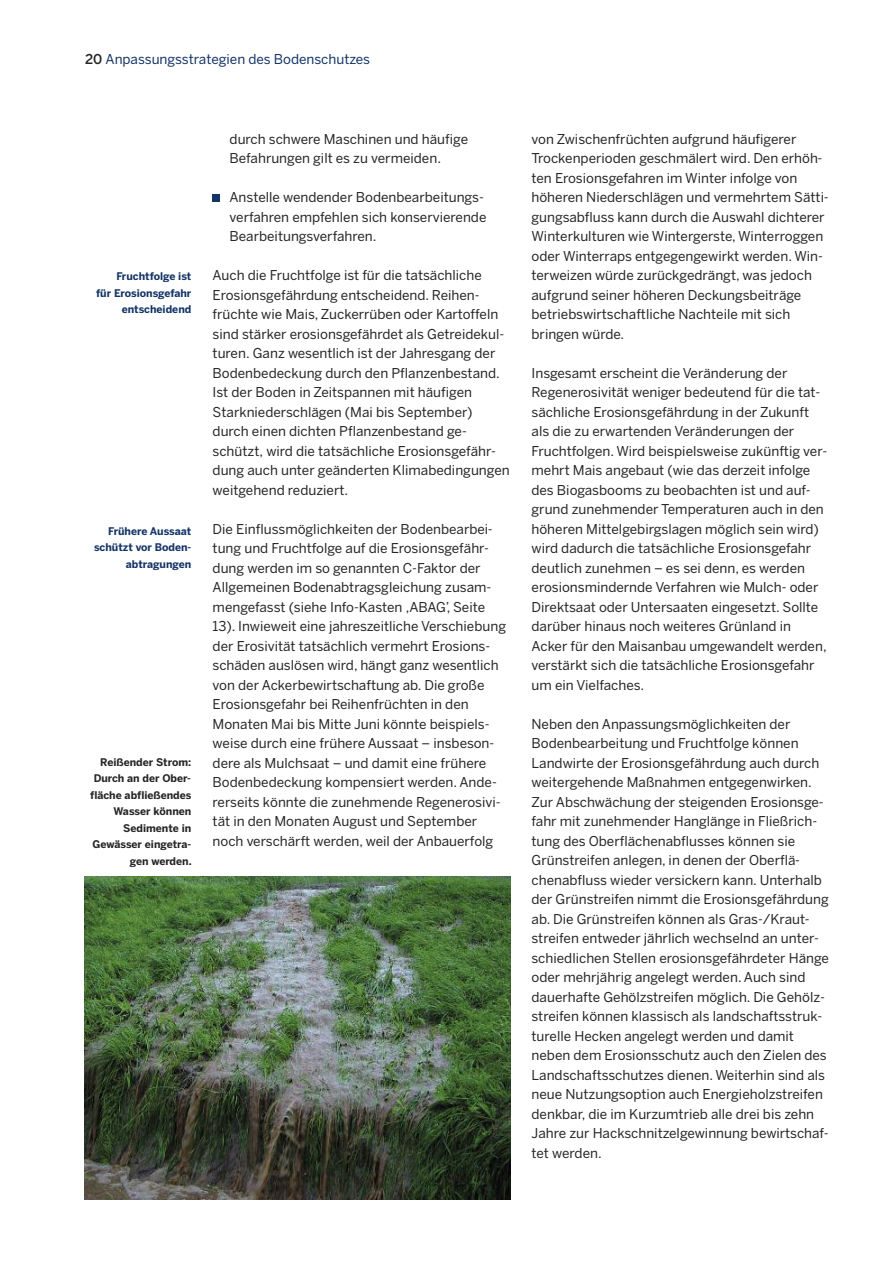
<style>
.page{position:relative;width:893px;height:1263px;background:#fff}
.page>*{position:absolute;margin:0;border:0;box-sizing:border-box;transform-origin:0 0}
.t1{font:13.5px/19.5px "Benton Sans";color:#272627}
.t2{font:13.5px "Benton Sans";color:#143466}
.t3{font:700 10.5px/16.5px "Benton Sans";color:#272627;text-align:right}
.t4{font:700 10.5px/16.5px "Benton Sans";color:#143466;text-align:right}
.s1{font-weight:500;color:#272627}
</style>
<div class="page">
<div style="left:213px;top:195px;width:7px;height:7px;background:#143466"></div>
<img style="left:84px;top:877px;width:427px;height:323px">
<p class="t2" style="left:85px;top:51px;width:287px"><span class="s1">20</span> Anpassungsstrategien des Bodenschutzes</p>
<p class="t4" style="left:96px;top:268px;width:97px">Fruchtfolge ist<br>für Erosionsgefahr entscheidend</p>
<p class="t4" style="left:94px;top:523px;width:99px">Frühere Aussaat schützt vor Boden&shy;abtragungen</p>
<p class="t3" style="left:90px;top:754px;width:103px">Reißender Strom:<br>Durch an der Ober&shy;fläche abfließendes<br>Wasser können<br>Sedimente in<br>Gewässer eingetra&shy;gen werden.</p>
<p class="t1" style="left:230px;top:129px;width:240px">durch schwere Maschinen und häufige<br>Befahrungen gilt es zu vermeiden.</p>
<p class="t1" style="left:229px;top:188px;width:258px">Anstelle wendender Bodenbearbeitungs&shy;verfahren empfehlen sich konservierende<br>Bearbeitungsverfahren.</p>
<p class="t1" style="left:213px;top:266px;width:299px">Auch die Fruchtfolge ist für die tatsächliche Erosionsgefährdung entscheidend. Reihen&shy;früchte wie Mais, Zuckerrüben oder Kartoffeln sind stärker erosionsgefährdet als Getreidekul&shy;turen. Ganz wesentlich ist der Jahresgang der Bodenbedeckung durch den Pflanzenbestand.<br>Ist der Boden in Zeitspannen mit häufigen Starkniederschlägen (Mai bis September) durch einen dichten Pflanzenbestand ge&shy;schützt, wird die tatsächliche Erosionsgefähr&shy;dung auch unter geänderten Klimabedingungen weitgehend reduziert.</p>
<p class="t1" style="left:213px;top:519px;width:295px">Die Einflussmöglichkeiten der Bodenbearbei&shy;tung und Fruchtfolge auf die Erosionsgefähr&shy;dung werden im so genannten C-Faktor der Allgemeinen Bodenabtragsgleichung zusam&shy;mengefasst (siehe Info-Kasten ‚ABAG’, Seite 13). Inwieweit eine jahreszeitliche Verschiebung der Erosivität tatsächlich vermehrt Erosions&shy;schäden auslösen wird, hängt ganz wesentlich von der Ackerbewirtschaftung ab. Die große Erosionsgefahr bei Reihenfrüchten in den Monaten Mai bis Mitte Juni könnte beispiels&shy;weise durch eine frühere Aussaat – insbeson&shy;dere als Mulchsaat – und damit eine frühere Bodenbedeckung kompensiert werden. Ande&shy;rerseits könnte die zunehmende Regenerosivi&shy;tät in den Monaten August und September noch verschärft werden, weil der Anbauerfolg</p>
<p class="t1" style="left:531px;top:129px;width:299px">von Zwischenfrüchten aufgrund häufigerer Trockenperioden geschmälert wird. Den erhöh&shy;ten Erosionsgefahren im Winter infolge von höheren Niederschlägen und vermehrtem Sätti&shy;gungsabfluss kann durch die Auswahl dichterer Winterkulturen wie Wintergerste, Winterroggen oder Winterraps entgegengewirkt werden. Win&shy;terweizen würde zurückgedrängt, was jedoch aufgrund seiner höheren Deckungsbeiträge betriebswirtschaftliche Nachteile mit sich bringen würde.</p>
<p class="t1" style="left:531px;top:363px;width:297px">Insgesamt erscheint die Veränderung der Regenerosivität weniger bedeutend für die tat&shy;sächliche Erosionsgefährdung in der Zukunft als die zu erwartenden Veränderungen der Fruchtfolgen. Wird beispielsweise zukünftig ver&shy;mehrt Mais angebaut (wie das derzeit infolge des Biogasbooms zu beobachten ist und auf&shy;grund zunehmender Temperaturen auch in den höheren Mittelgebirgslagen möglich sein wird) wird dadurch die tatsächliche Erosionsgefahr deutlich zunehmen – es sei denn, es werden erosionsmindernde Verfahren wie Mulch- oder Direktsaat oder Untersaaten eingesetzt. Sollte darüber hinaus noch weiteres Grünland in Acker für den Maisanbau umgewandelt werden, verstärkt sich die tatsächliche Erosionsgefahr um ein Vielfaches.</p>
<p class="t1" style="left:532px;top:714px;width:299px">Neben den Anpassungsmöglichkeiten der Bodenbearbeitung und Fruchtfolge können Landwirte der Erosionsgefährdung auch durch weitergehende Maßnahmen entgegenwirken.<br>Zur Abschwächung der steigenden Erosionsge&shy;fahr mit zunehmender Hanglänge in Fließrich&shy;tung des Oberflächenabflusses können sie Grünstreifen anlegen, in denen der Oberflä&shy;chenabfluss wieder versickern kann. Unterhalb der Grünstreifen nimmt die Erosionsgefährdung ab. Die Grünstreifen können als Gras-/Kraut&shy;streifen entweder jährlich wechselnd an unter&shy;schiedlichen Stellen erosionsgefährdeter Hänge oder mehrjährig angelegt werden. Auch sind dauerhafte Gehölzstreifen möglich. Die Gehölz&shy;streifen können klassisch als landschaftsstruk&shy;turelle Hecken angelegt werden und damit neben dem Erosionsschutz auch den Zielen des Landschaftsschutzes dienen. Weiterhin sind als neue Nutzungsoption auch Energieholzstreifen denkbar, die im Kurzumtrieb alle drei bis zehn Jahre zur Hackschnitzelgewinnung bewirtschaf&shy;tet werden.</p>
</div>
